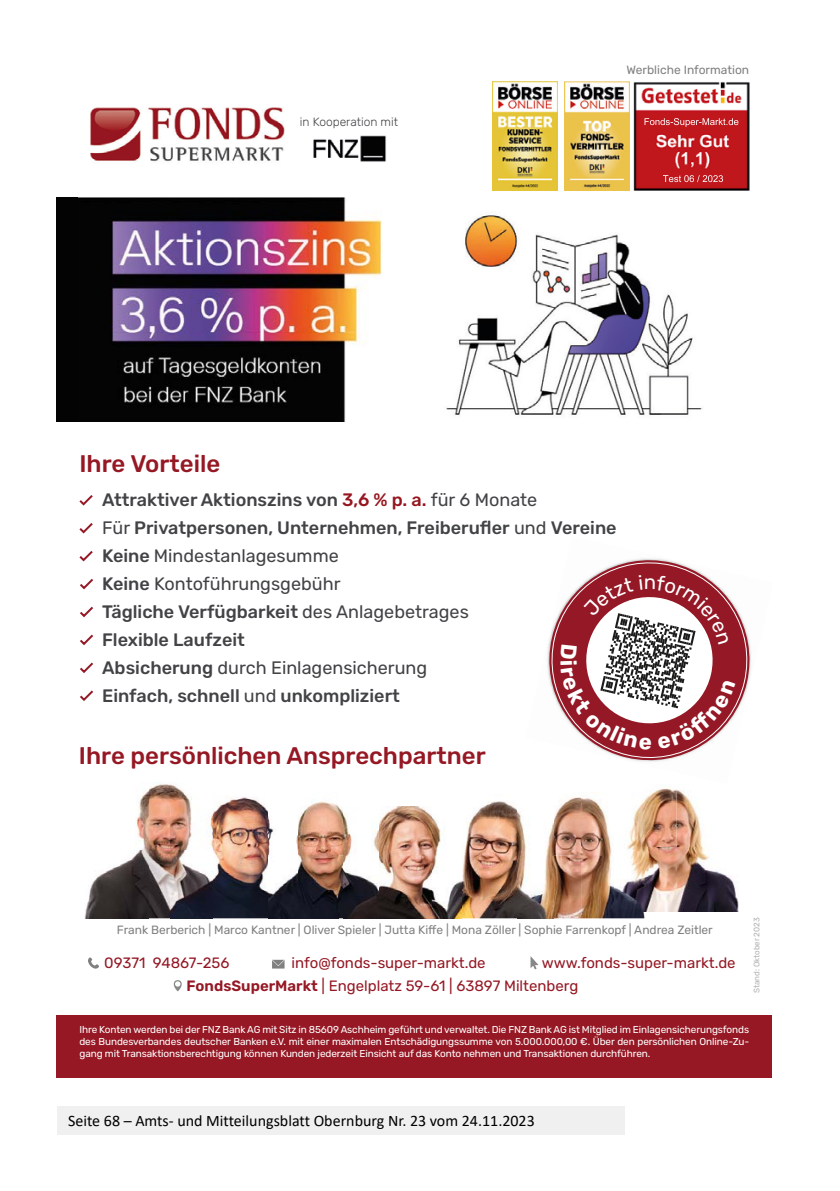
<style>
.page{position:relative;width:840px;height:1191px;background:#fff}
.page>*{position:absolute;margin:0;border:0;box-sizing:border-box;transform-origin:0 0}
.t1{font:500 24px "Rubik";color:#951824}
.t2{font:20.4px "Rubik";color:#fff}
.t3{font:500 18px/28px "Rubik";color:#424345}
.t4{font:16px "Calibri";color:#000}
.t5{font:15px/22.6px "Rubik";color:#951824}
.t6{font:15px "Rubik";color:#941725}
.t7{font:12px "Rubik";color:#818081}
.t8{font:300 12px "Rubik";color:#424345}
.t9{font:10px/12px "Rubik";letter-spacing:-.01em;color:#fff;text-align:justify}
.t10{font:8px "Rubik";letter-spacing:-.01em;color:#b2b2b2}
.s1{color:#961620}
.s2{font-weight:400}
.s3{font-weight:600}
</style>
<div class="page">
<img style="left:446px;top:215px;width:256px;height:200px">
<div style="left:57px;top:1015px;width:714px;height:62px;background:#951824"></div>
<img style="left:644px;top:788px;width:59px;height:59px">
<img style="left:644px;top:847px;width:94px;height:64px">
<img style="left:553px;top:797px;width:59px;height:58px">
<img style="left:553px;top:855px;width:91px;height:63px">
<img style="left:614px;top:800px;width:30px;height:111px">
<img style="left:85px;top:782px;width:184px;height:136px">
<img style="left:171px;top:850px;width:41px;height:68px">
<img style="left:269px;top:801px;width:74px;height:117px">
<img style="left:461px;top:801px;width:92px;height:117px">
<img style="left:343px;top:806px;width:118px;height:112px">
<svg style="left:88px;top:957px;width:11px;height:11px"></svg>
<svg style="left:272px;top:959px;width:12px;height:9px"></svg>
<svg style="left:530px;top:956px;width:8px;height:13px"></svg>
<svg style="left:174px;top:980px;width:7px;height:11px"></svg>
<svg style="left:175px;top:981px;width:5px;height:5px"></svg>
<img style="left:633px;top:82px;width:115px;height:109px">
<img style="left:492px;top:81px;width:65px;height:110px">
<img style="left:564px;top:81px;width:64px;height:110px">
<img style="left:91px;top:108px;width:194px;height:54px">
<svg style="left:79px;top:495px;width:14px;height:11px"></svg>
<svg style="left:79px;top:523px;width:14px;height:11px"></svg>
<svg style="left:79px;top:551px;width:14px;height:11px"></svg>
<svg style="left:80px;top:578px;width:13px;height:12px"></svg>
<svg style="left:80px;top:606px;width:13px;height:12px"></svg>
<svg style="left:80px;top:634px;width:13px;height:11px"></svg>
<svg style="left:80px;top:662px;width:13px;height:11px"></svg>
<svg style="left:80px;top:690px;width:13px;height:11px"></svg>
<svg style="left:547px;top:558px;width:204px;height:204px"></svg>
<img style="left:313px;top:135px;width:73px;height:27px">
<img style="left:78px;top:197px;width:304px;height:225px">
<div style="left:57px;top:197px;width:21px;height:225px;background:#030304"></div>
<div style="left:57px;top:1106px;width:567px;height:28px;background:#f0f0f0"></div>
<svg style="left:560px;top:575px;width:174px;height:174px"></svg>
<p class="t8" style="left:300px;top:115px;width:100px">in Kooperation mit</p>
<p class="t7" style="left:626px;top:63px;width:124px">Werbliche Information</p>
<h1 class="t1" style="left:79px;top:449px;width:142px">Ihre Vorteile</h1>
<p class="t3" style="left:102px;top:486px;width:515px">Attraktiver Aktionszins von <span class="s1">3,6 % p. a.</span> <span class="s2">für 6 Monate<br>Für</span> Privatpersonen, Unternehmen, Freiberufler <span class="s2">und</span> Vereine Keine <span class="s2">Mindestanlagesumme<br></span>Keine <span class="s2">Kontoführungsgebühr<br></span>Tägliche Verfügbarkeit <span class="s2">des Anlagebetrages<br></span>Flexible Laufzeit<br>Absicherung <span class="s2">durch Einlagensicherung<br></span>Einfach, schnell <span class="s2">und</span> unkompliziert</p>
<h1 class="t1" style="left:79px;top:741px;width:408px">Ihre persönlichen Ansprechpartner</h1>
<h2 class="t2" style="left:643px;top:571px;width:14px">n</h2>
<p class="t7" style="left:117px;top:922px;width:597px">Frank Berberich | Marco Kantner | Oliver Spieler | Jutta Kiffe | Mona Zöller | Sophie Farrenkopf | Andrea Zeitler</p>
<h3 class="t6" style="left:104px;top:954px;width:126px">09371 94867-256</h3>
<h3 class="t5" style="left:291px;top:952px;width:195px">info@fonds-super-markt.de</h3>
<h3 class="t5" style="left:186px;top:952px;width:550px;text-indent:355px">www.fonds-super-markt.de<br><span class="s3">FondsSuperMarkt</span> | Engelplatz 59-61 | 63897 Miltenberg</h3>
<p class="t10" style="left:751px;top:993px;width:77px;rotate:-90deg">Stand: Oktober 2023</p>
<p class="t9" style="left:79px;top:1024px;width:670px">Ihre Konten werden bei der FNZ Bank AG mit Sitz in 85609 Aschheim geführt und verwaltet. Die FNZ Bank AG ist Mitglied im Einlagensicherungsfonds des Bundesverbandes deutscher Banken e.V. mit einer maximalen Entschädigungssumme von 5.000.000,00 €. Über den persönlichen Online-Zu&shy;gang mit Transaktionsberechtigung können Kunden jederzeit Einsicht auf das Konto nehmen und Transaktionen durchführen.</p>
<h3 class="t4" style="left:68px;top:1109px;width:468px">Seite 68 – Amts- und Mitteilungsblatt Obernburg Nr. 23 vom 24.11.2023</h3>
</div>
